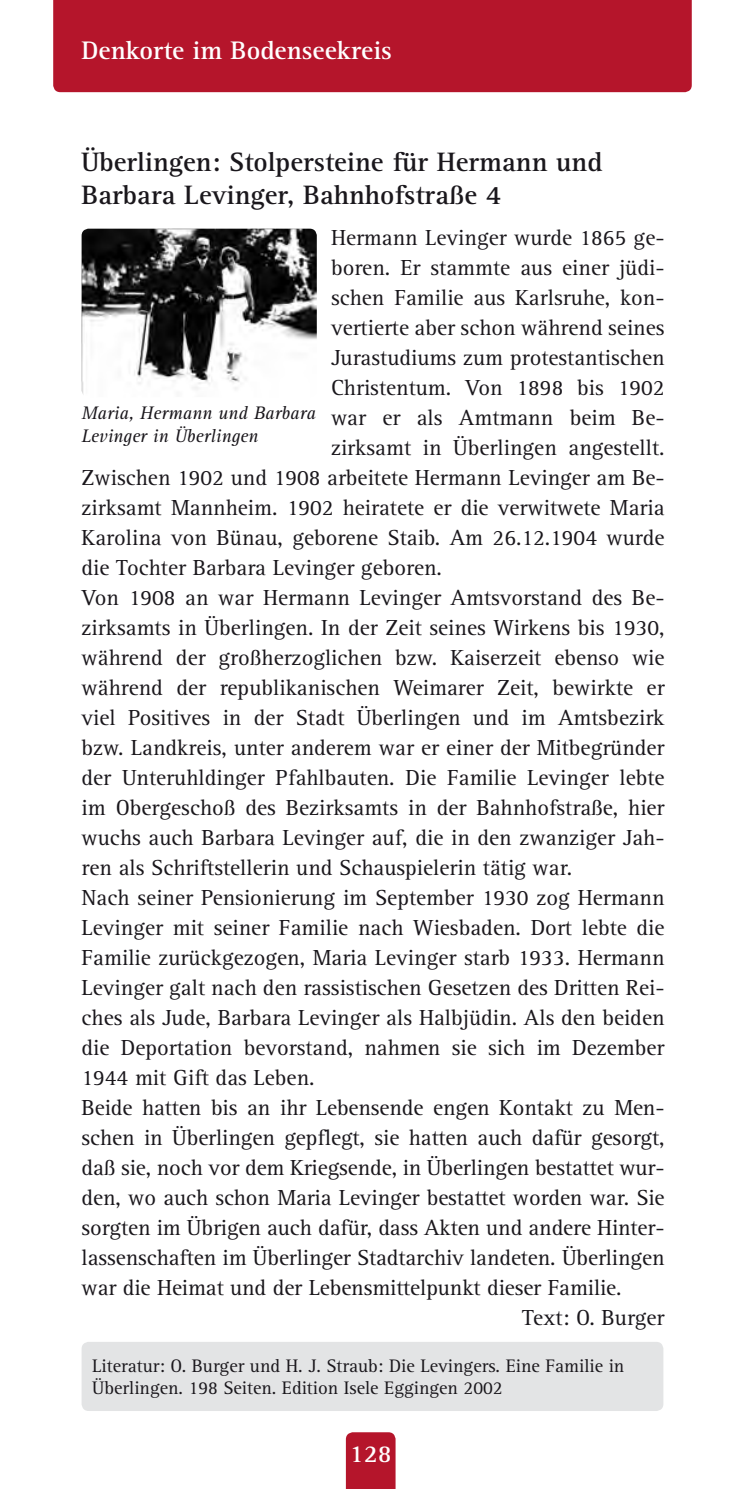
<style>
.page{position:relative;width:745px;height:1489px;background:#fff}
.page>*{position:absolute;margin:0;border:0;box-sizing:border-box;transform-origin:0 0}
.t1{font:700 27.5px/33px "Rotis Serif";color:#1a171c}
.t2{font:700 26.25px "Rotis Serif";color:#fff}
.t3{font:700 25px "Rotis Serif";color:#fff}
.t4{font:22.5px "Rotis Serif";color:#1a171c}
.t5{font:18.75px/21.2px "Rotis Serif";color:#1a171c}
.t6{font:italic 18.75px/22.5px "Rotis Serif";color:#1a171c}
</style>
<div class="page">
<div style="left:53px;top:0;width:638px;height:92px;background:#b5152b"></div>
<div style="left:345px;top:1432px;width:50px;height:56px;background:#b5152b"></div>
<img style="left:81px;top:229px;width:235px;height:165px">
<div style="left:81px;top:1341px;width:582px;height:69px;background:#e3e4e5;border-radius:7px"></div>
<p class="t2" style="left:81px;top:35px;width:311px">Denkorte im Bodenseekreis</p>
<p class="t1" style="left:81px;top:146px;width:521px">Überlingen: Stolpersteine für Hermann und<br>Barbara Levinger, Bahnhofstraße 4</p>
<p class="t4" style="left:331px;top:224px;width:335px">Hermann Levinger wurde 1865 ge-</p>
<p class="t4" style="left:331px;top:254px;width:335px">boren. Er stammte aus einer jüdi-</p>
<p class="t4" style="left:331px;top:284px;width:335px">schen Familie aus Karlsruhe, kon-</p>
<p class="t4" style="left:331px;top:314px;width:335px">vertierte aber schon während seines</p>
<p class="t4" style="left:331px;top:344px;width:335px">Jurastudiums zum protestantischen</p>
<p class="t4" style="left:331px;top:374px;width:335px">Christentum. Von 1898 bis 1902</p>
<p class="t4" style="left:331px;top:404px;width:335px">war er als Amtmann beim Be-</p>
<p class="t4" style="left:331px;top:434px;width:332px">zirksamt in Überlingen angestellt.</p>
<p class="t4" style="left:81px;top:464px;width:584px">Zwischen 1902 und 1908 arbeitete Hermann Levinger am Be-</p>
<p class="t4" style="left:81px;top:494px;width:584px">zirksamt Mannheim. 1902 heiratete er die verwitwete Maria</p>
<p class="t4" style="left:81px;top:524px;width:584px">Karolina von Bünau, geborene Staib. Am 26.12.1904 wurde</p>
<p class="t4" style="left:81px;top:554px;width:359px">die Tochter Barbara Levinger geboren.</p>
<p class="t4" style="left:81px;top:584px;width:584px">Von 1908 an war Hermann Levinger Amtsvorstand des Be-</p>
<p class="t4" style="left:81px;top:614px;width:584px">zirksamts in Überlingen. In der Zeit seines Wirkens bis 1930,</p>
<p class="t4" style="left:81px;top:644px;width:584px">während der großherzoglichen bzw. Kaiserzeit ebenso wie</p>
<p class="t4" style="left:81px;top:674px;width:584px">während der republikanischen Weimarer Zeit, bewirkte er</p>
<p class="t4" style="left:81px;top:704px;width:584px">viel Positives in der Stadt Überlingen und im Amtsbezirk</p>
<p class="t4" style="left:81px;top:734px;width:584px">bzw. Landkreis, unter anderem war er einer der Mitbegründer</p>
<p class="t4" style="left:81px;top:764px;width:584px">der Unteruhldinger Pfahlbauten. Die Familie Levinger lebte</p>
<p class="t4" style="left:81px;top:794px;width:584px">im Obergeschoß des Bezirksamts in der Bahnhofstraße, hier</p>
<p class="t4" style="left:81px;top:824px;width:584px">wuchs auch Barbara Levinger auf, die in den zwanziger Jah-</p>
<p class="t4" style="left:81px;top:854px;width:489px">ren als Schriftstellerin und Schauspielerin tätig war.</p>
<p class="t4" style="left:81px;top:884px;width:584px">Nach seiner Pensionierung im September 1930 zog Hermann</p>
<p class="t4" style="left:81px;top:914px;width:584px">Levinger mit seiner Familie nach Wiesbaden. Dort lebte die</p>
<p class="t4" style="left:81px;top:944px;width:584px">Familie zurückgezogen, Maria Levinger starb 1933. Hermann</p>
<p class="t4" style="left:81px;top:974px;width:584px">Levinger galt nach den rassistischen Gesetzen des Dritten Rei-</p>
<p class="t4" style="left:81px;top:1004px;width:584px">ches als Jude, Barbara Levinger als Halbjüdin. Als den beiden</p>
<p class="t4" style="left:81px;top:1034px;width:584px">die Deportation bevorstand, nahmen sie sich im Dezember</p>
<p class="t4" style="left:81px;top:1064px;width:232px">1944 mit Gift das Leben.</p>
<p class="t4" style="left:81px;top:1094px;width:584px">Beide hatten bis an ihr Lebensende engen Kontakt zu Men-</p>
<p class="t4" style="left:81px;top:1124px;width:584px">schen in Überlingen gepflegt, sie hatten auch dafür gesorgt,</p>
<p class="t4" style="left:81px;top:1154px;width:584px">daß sie, noch vor dem Kriegsende, in Überlingen bestattet wur-</p>
<p class="t4" style="left:81px;top:1184px;width:584px">den, wo auch schon Maria Levinger bestattet worden war. Sie</p>
<p class="t4" style="left:81px;top:1214px;width:584px">sorgten im Übrigen auch dafür, dass Akten und andere Hinter-</p>
<p class="t4" style="left:81px;top:1244px;width:584px">lassenschaften im Überlinger Stadtarchiv landeten. Überlingen</p>
<p class="t4" style="left:81px;top:1274px;width:538px">war die Heimat und der Lebensmittelpunkt dieser Familie.</p>
<p class="t4" style="left:522px;top:1304px;width:144px">Text: O. Burger</p>
<p class="t6" style="left:81px;top:402px;width:236px">Maria, Hermann und Barbara<br>Levinger in Überlingen</p>
<p class="t5" style="left:92px;top:1355px;width:533px">Literatur: O. Burger und H. J. Straub: Die Levingers. Eine Familie in<br>Überlingen. 198 Seiten. Edition Isele Eggingen 2002</p>
<p class="t3" style="left:349px;top:1438px;width:43px">128</p>
</div>
